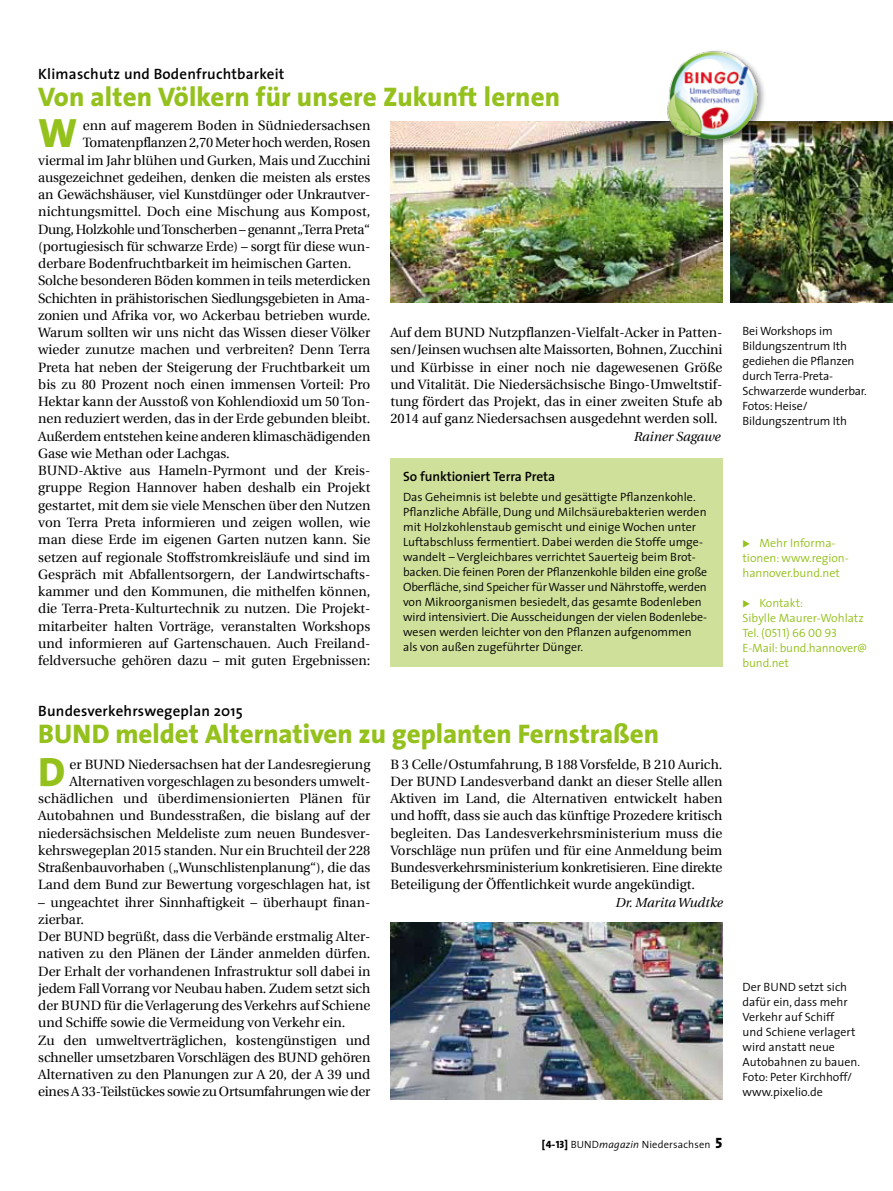
<style>
.page{position:relative;width:893px;height:1191px;background:#fff}
.page>*{position:absolute;margin:0;border:0;box-sizing:border-box;transform-origin:0 0}
.t1{font:800 41.25px "The Sans";color:#94c11c}
.t2{font:800 27px "The Sans";color:#94c11c}
.t3{font:600 15px "The Sans";letter-spacing:.015em;color:#000}
.t4{font:13.5px/17.2px "Utopia";color:#000;text-align:justify}
.t5{font:13.5px "Utopia";letter-spacing:-.02em;color:#000}
.t6{font:13.5px "Utopia";letter-spacing:-.025em;color:#000}
.t7{font:600 13.5px "The Sans";letter-spacing:-.005em;color:#000}
.t8{font:italic 13.2px "Utopia";color:#000}
.t9{font:300 12px/15px "The Sans";color:#000}
.t10{font:300 12px/15px "The Sans";letter-spacing:-.005em;color:#94c11c}
.t11{font:12px "The Sans Semi Light Caps";letter-spacing:-.01em;color:#94c11c}
.t12{font:300 10.5px "The Sans";letter-spacing:.015em;color:#000}
.s1{font-family:"The Sans Extra Bold Caps";font-weight:400}
.s2{font-style:italic}
.s3{font-family:"The Sans Extra Bold Caps";font-weight:400;font-size:15px}
.s4{font-family:"The Sans";font-weight:300}
</style>
<div class="page">
<img style="left:390px;top:922px;width:332px;height:177px">
<div style="left:390px;top:459px;width:332px;height:208px;background:#cfe09a"></div>
<img style="left:390px;top:121px;width:332px;height:181px">
<img style="left:730px;top:121px;width:163px;height:181px">
<div style="left:665px;top:49px;width:102px;height:98px;background:#000;opacity:.45"></div>
<img style="left:664px;top:49px;width:98px;height:94px">
<p class="t3" style="left:38px;top:61px;width:248px">Klimaschutz und Bodenfruchtbarkeit</p>
<h2 class="t2" style="left:38px;top:74px;width:523px">Von alten Völkern für unsere Zukunft lernen</h2>
<h1 class="t1" style="left:38px;top:99px;width:41px">W</h1>
<p class="t4" style="left:83px;top:117px;width:289px">enn auf magerem Boden in Südniedersachsen</p>
<p class="t5" style="left:83px;top:135px;width:289px">Tomatenpflanzen 2,70 Meter hoch werden, Rosen</p>
<p class="t4" style="left:38px;top:151px;width:334px">viermal im Jahr blühen und Gurken, Mais und Zucchini</p>
<p class="t4" style="left:38px;top:169px;width:334px">ausgezeichnet gedeihen, denken die meisten als erstes</p>
<p class="t4" style="left:38px;top:186px;width:334px">an Gewächshäuser, viel Kunstdünger oder Unkrautver-</p>
<p class="t4" style="left:38px;top:203px;width:334px">nichtungsmittel. Doch eine Mischung aus Kompost,</p>
<p class="t6" style="left:38px;top:221px;width:334px">Dung, Holzkohle und Tonscherben – genannt „Terra Preta“</p>
<p class="t4" style="left:38px;top:238px;width:334px">(portugiesisch für schwarze Erde) – sorgt für diese wun-</p>
<p class="t4" style="left:38px;top:255px;width:315px">derbare Bodenfruchtbarkeit im heimischen Garten.</p>
<p class="t4" style="left:38px;top:272px;width:334px">Solche besonderen Böden kommen in teils meterdicken</p>
<p class="t5" style="left:38px;top:290px;width:334px">Schichten in prähistorischen Siedlungsgebieten in Ama-</p>
<p class="t4" style="left:38px;top:307px;width:334px">zonien und Afrika vor, wo Ackerbau betrieben wurde.</p>
<p class="t4" style="left:38px;top:324px;width:334px">Warum sollten wir uns nicht das Wissen dieser Völker</p>
<p class="t4" style="left:38px;top:341px;width:334px">wieder zunutze machen und verbreiten? Denn Terra</p>
<p class="t4" style="left:38px;top:359px;width:334px">Preta hat neben der Steigerung der Fruchtbarkeit um</p>
<p class="t4" style="left:38px;top:376px;width:334px">bis zu 80 Prozent noch einen immensen Vorteil: Pro</p>
<p class="t4" style="left:38px;top:393px;width:334px">Hektar kann der Ausstoß von Kohlendioxid um 50 Ton-</p>
<p class="t4" style="left:38px;top:410px;width:334px">nen reduziert werden, das in der Erde gebunden bleibt.</p>
<p class="t4" style="left:38px;top:428px;width:334px">Außerdem entstehen keine anderen klimaschädigenden</p>
<p class="t4" style="left:38px;top:445px;width:193px">Gase wie Methan oder Lachgas.</p>
<p class="t4" style="left:38px;top:462px;width:334px">BUND-Aktive aus Hameln-Pyrmont und der Kreis-</p>
<p class="t4" style="left:38px;top:479px;width:334px">gruppe Region Hannover haben deshalb ein Projekt</p>
<p class="t4" style="left:38px;top:497px;width:334px">gestartet, mit dem sie viele Menschen über den Nutzen</p>
<p class="t4" style="left:38px;top:514px;width:334px">von Terra Preta informieren und zeigen wollen, wie</p>
<p class="t4" style="left:38px;top:531px;width:334px">man diese Erde im eigenen Garten nutzen kann. Sie</p>
<p class="t4" style="left:38px;top:548px;width:334px">setzen auf regionale Stoffstromkreisläufe und sind im</p>
<p class="t4" style="left:38px;top:566px;width:334px">Gespräch mit Abfallentsorgern, der Landwirtschafts-</p>
<p class="t4" style="left:38px;top:583px;width:334px">kammer und den Kommunen, die mithelfen können,</p>
<p class="t4" style="left:38px;top:600px;width:334px">die Terra-Preta-Kulturtechnik zu nutzen. Die Projekt-</p>
<p class="t4" style="left:38px;top:617px;width:334px">mitarbeiter halten Vorträge, veranstalten Workshops</p>
<p class="t4" style="left:38px;top:635px;width:334px">und informieren auf Gartenschauen. Auch Freiland-</p>
<p class="t4" style="left:38px;top:652px;width:334px">feldversuche gehören dazu – mit guten Ergebnissen:</p>
<p class="t4" style="left:390px;top:324px;width:334px">Auf dem BUND Nutzpflanzen-Vielfalt-Acker in Patten&shy;sen/Jeinsen wuchsen alte Maissorten, Bohnen, Zucchini und Kürbisse in einer noch nie dagewesenen Größe und Vitalität. Die Niedersächsische Bingo-Umweltstif&shy;tung fördert das Projekt, das in einer zweiten Stufe ab 2014 auf ganz Niedersachsen ausgedehnt werden soll.</p>
<p class="t8" style="left:633px;top:429px;width:88px">Rainer Sagawe</p>
<p class="t7" style="left:403px;top:465px;width:154px">So funktioniert Terra Preta</p>
<p class="t9" style="left:403px;top:488px;width:306px">Das Geheimnis ist belebte und gesättigte Pflanzenkohle.<br>Pflanzliche Abfälle, Dung und Milchsäurebakterien werden mit Holzkohlenstaub gemischt und einige Wochen unter Luftabschluss fermentiert. Dabei werden die Stoffe umge&shy;wandelt – Vergleichbares verrichtet Sauerteig beim Brot&shy;backen. Die feinen Poren der Pflanzenkohle bilden eine große Oberfläche, sind Speicher fürWasser und Nährstoffe,werden von Mikroorganismen besiedelt, das gesamte Bodenleben wird intensiviert. Die Ausscheidungen der vielen Bodenlebe&shy;wesen werden leichter von den Pflanzen aufgenommen als von außen zugeführter Dünger.</p>
<p class="t3" style="left:38px;top:698px;width:206px">Bundesverkehrswegeplan 2015</p>
<h2 class="t2" style="left:38px;top:711px;width:622px">BUND meldet Alternativen zu geplanten Fernstraßen</h2>
<h1 class="t1" style="left:38px;top:737px;width:29px">D</h1>
<p class="t4" style="left:38px;top:755px;width:334px;text-align:right">er BUND Niedersachsen hat der Landesregierung Alternativen vorgeschlagen zu besonders umwelt&shy;schädlichen und überdimensionierten Plänen für Autobahnen und Bundesstraßen, die bislang auf der niedersächsischen Meldeliste zum neuen Bundesver&shy;kehrswegeplan 2015 standen. Nur ein Bruchteil der 228<br>Straßenbauvorhaben („Wunschlistenplanung“), die das Land dem Bund zur Bewertung vorgeschlagen hat, ist</p>
<p class="t4" style="left:38px;top:893px;width:334px;text-align:left">– ungeachtet ihrer Sinnhaftigkeit – überhaupt finan&shy;zierbar.<br>Der BUND begrüßt, dass die Verbände erstmalig Alter&shy;nativen zu den Plänen der Länder anmelden dürfen.<br>Der Erhalt der vorhandenen Infrastruktur soll dabei in jedem Fall Vorrang vor Neubau haben. Zudem setzt sich der BUND für die Verlagerung des Verkehrs auf Schiene und Schiffe sowie die Vermeidung von Verkehr ein.<br>Zu den umweltverträglichen, kostengünstigen und schneller umsetzbaren Vorschlägen des BUND gehören Alternativen zu den Planungen zur A 20, der A 39 und eines A 33-Teilstückes sowie zu Ortsumfahrungen wie der</p>
<p class="t4" style="left:390px;top:755px;width:334px">B 3 Celle/Ostumfahrung, B 188 Vorsfelde, B 210 Aurich.<br>Der BUND Landesverband dankt an dieser Stelle allen Aktiven im Land, die Alternativen entwickelt haben und hofft, dass sie auch das künftige Prozedere kritisch begleiten. Das Landesverkehrsministerium muss die Vorschläge nun prüfen und für eine Anmeldung beim Bundesverkehrsministerium konkretisieren. Eine direkte Beteiligung der Öffentlichkeit wurde angekündigt.</p>
<p class="t8" style="left:615px;top:894px;width:109px">Dr. Marita Wudtke</p>
<p class="t12" style="left:542px;top:1135px;width:182px"><span class="s1">[4-13]</span> BUND<span class="s2">magazin</span> Niedersachsen <span class="s3">5</span></p>
<p class="t9" style="left:742px;top:323px;width:126px">Bei Workshops im<br>Bildungszentrum Ith gediehen die Pflanzen durch Terra-Preta-<br>Schwarzerde wunderbar.<br>Fotos: Heise/<br>Bildungszentrum Ith</p>
<p class="t10" style="left:742px;top:535px;width:108px">◆ Mehr Informa&shy;tionen: www.region&shy;hannover.bund.net</p>
<p class="t10" style="left:742px;top:595px;width:123px">◆ Kontakt:<br>Sibylle Maurer-Wohlatz</p>
<p class="t11" style="left:742px;top:623px;width:96px"><span class="s4">Tel.</span> (0511) 66 00 93</p>
<p class="t10" style="left:742px;top:640px;width:126px">E-Mail: bund.hannover@ bund.net</p>
<p class="t9" style="left:742px;top:979px;width:119px">Der BUND setzt sich dafür ein, dass mehr<br>Verkehr auf Schiff<br>und Schiene verlagert wird anstatt neue<br>Autobahnen zu bauen.<br>Foto: Peter Kirchhoff/ www.pixelio.de</p>
</div>
